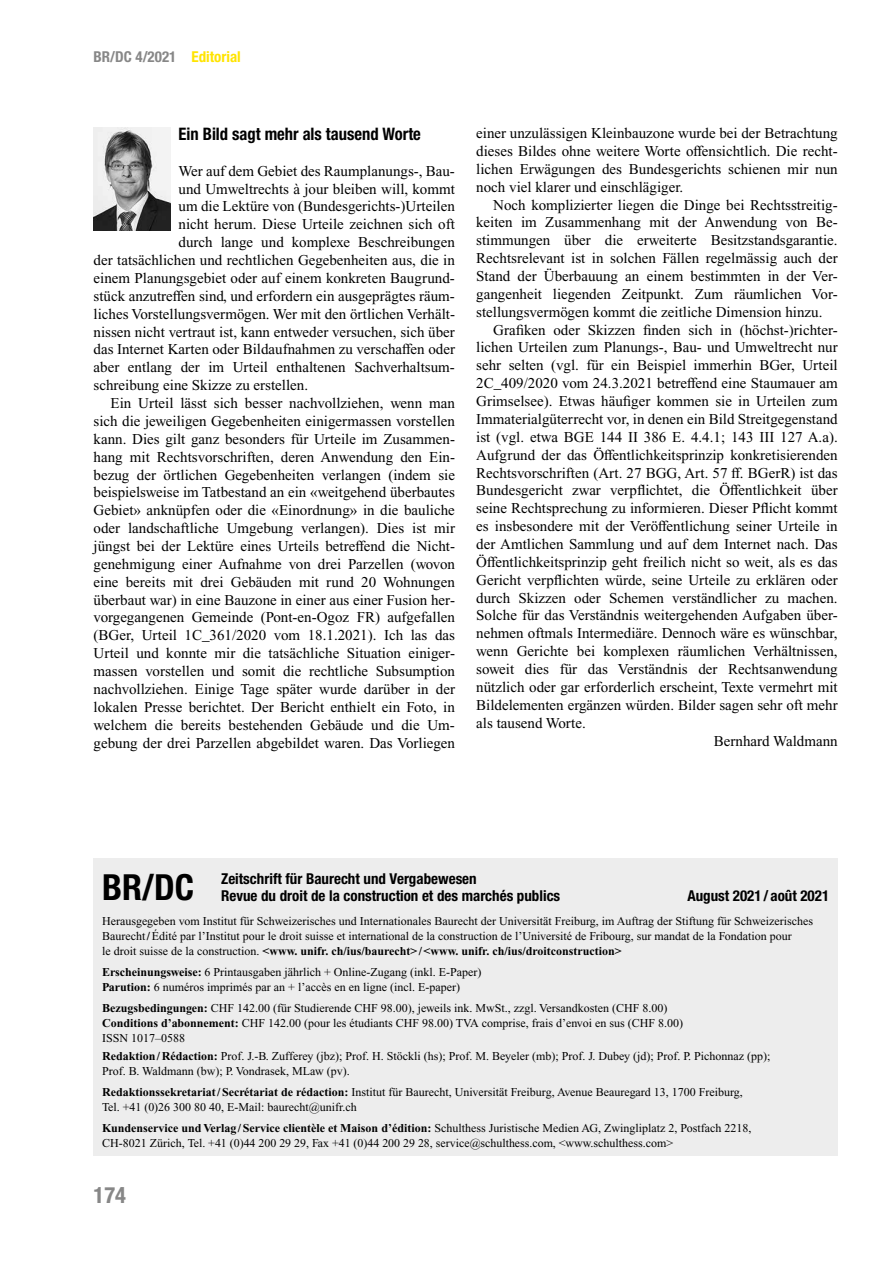
<style>
.page{position:relative;width:893px;height:1263px;background:#fff}
.page>*{position:absolute;margin:0;border:0;box-sizing:border-box;transform-origin:0 0}
.t1{font:700 condensed 36px "Helvetica Neue LT Std";color:#000}
.t2{font:700 condensed 22.5px "Helvetica Neue LT Std";color:#878787}
.t3{font:700 condensed 17.25px "Helvetica Neue LT Std";color:#000;scale:.96 1}
.t4{font:15px/17.9px "Times New Roman PS Std";color:#000;text-align:justify}
.t5{font:700 condensed 15px/16.5px "Helvetica Neue LT Std";color:#000}
.t6{font:700 condensed 15px "Helvetica Neue LT Std";color:#878787}
.t7{font:12px/15px "Times New Roman PS Std";color:#000}
.s1{color:#ffe400}
.s2{font-weight:700}
</style>
<div class="page">
<div style="left:94px;top:858px;width:744px;height:298px;background:#ededed"></div>
<img style="left:94px;top:128px;width:76px;height:103px">
<p class="t6" style="left:94px;top:47px;width:149px">BR/DC 4/2021 <span class="s1">Editorial</span></p>
<p class="t3" style="left:179px;top:123px;width:254px">Ein Bild sagt mehr als tausend Worte</p>
<p class="t4" style="left:179px;top:162px;width:278px">Wer auf dem Gebiet des Raumplanungs-, Bau-</p>
<p class="t4" style="left:179px;top:180px;width:278px">und Umweltrechts à jour bleiben will, kommt</p>
<p class="t4" style="left:179px;top:198px;width:278px">um die Lektüre von (Bundesgerichts-)Urteilen</p>
<p class="t4" style="left:179px;top:215px;width:278px">nicht herum. Diese Urteile zeichnen sich oft</p>
<p class="t4" style="left:179px;top:233px;width:278px">durch lange und komplexe Beschreibungen</p>
<p class="t4" style="left:94px;top:251px;width:363px">der tatsächlichen und rechtlichen Gegebenheiten aus, die in</p>
<p class="t4" style="left:94px;top:269px;width:363px">einem Planungsgebiet oder auf einem konkreten Baugrund-</p>
<p class="t4" style="left:94px;top:287px;width:363px">stück anzutreffen sind, und erfordern ein ausgeprägtes räum-</p>
<p class="t4" style="left:94px;top:305px;width:363px">liches Vorstellungsvermögen. Wer mit den örtlichen Verhält-</p>
<p class="t4" style="left:94px;top:323px;width:363px">nissen nicht vertraut ist, kann entweder versuchen, sich über</p>
<p class="t4" style="left:94px;top:341px;width:363px">das Internet Karten oder Bildaufnahmen zu verschaffen oder</p>
<p class="t4" style="left:94px;top:358px;width:363px">aber entlang der im Urteil enthaltenen Sachverhaltsum-</p>
<p class="t4" style="left:94px;top:376px;width:216px">schreibung eine Skizze zu erstellen.</p>
<p class="t4" style="left:111px;top:394px;width:346px">Ein Urteil lässt sich besser nachvollziehen, wenn man</p>
<p class="t4" style="left:94px;top:412px;width:363px">sich die jeweiligen Gegebenheiten einigermassen vorstellen</p>
<p class="t4" style="left:94px;top:430px;width:363px">kann. Dies gilt ganz besonders für Urteile im Zusammen-</p>
<p class="t4" style="left:94px;top:448px;width:362px">hang mit Rechtsvorschriften, deren Anwendung den Ein-</p>
<p class="t4" style="left:94px;top:466px;width:363px">bezug der örtlichen Gegebenheiten verlangen (indem sie</p>
<p class="t4" style="left:94px;top:483px;width:363px">beispielsweise im Tatbestand an ein «weitgehend überbautes</p>
<p class="t4" style="left:94px;top:501px;width:363px">Gebiet» anknüpfen oder die «Einordnung» in die bauliche</p>
<p class="t4" style="left:94px;top:519px;width:363px">oder landschaftliche Umgebung verlangen). Dies ist mir</p>
<p class="t4" style="left:94px;top:537px;width:362px">jüngst bei der Lektüre eines Urteils betreffend die Nicht-</p>
<p class="t4" style="left:94px;top:555px;width:363px">genehmigung einer Aufnahme von drei Parzellen (wovon</p>
<p class="t4" style="left:94px;top:573px;width:363px">eine bereits mit drei Gebäuden mit rund 20 Wohnungen</p>
<p class="t4" style="left:94px;top:591px;width:363px">überbaut war) in eine Bauzone in einer aus einer Fusion her-</p>
<p class="t4" style="left:94px;top:608px;width:363px">vorgegangenen Gemeinde (Pont-en-Ogoz FR) aufgefallen</p>
<p class="t4" style="left:94px;top:626px;width:363px">(BGer, Urteil 1C_361/2020 vom 18.1.2021). Ich las das</p>
<p class="t4" style="left:94px;top:644px;width:362px">Urteil und konnte mir die tatsächliche Situation einiger-</p>
<p class="t4" style="left:94px;top:662px;width:363px">massen vorstellen und somit die rechtliche Subsumption</p>
<p class="t4" style="left:94px;top:680px;width:363px">nachvollziehen. Einige Tage später wurde darüber in der</p>
<p class="t4" style="left:94px;top:698px;width:363px">lokalen Presse berichtet. Der Bericht enthielt ein Foto, in</p>
<p class="t4" style="left:94px;top:716px;width:362px">welchem die bereits bestehenden Gebäude und die Um-</p>
<p class="t4" style="left:94px;top:734px;width:363px">gebung der drei Parzellen abgebildet waren. Das Vorliegen</p>
<p class="t4" style="left:476px;top:124px;width:363px">einer unzulässigen Kleinbauzone wurde bei der Betrachtung dieses Bildes ohne weitere Worte offensichtlich. Die recht&shy;lichen Erwägungen des Bundesgerichts schienen mir nun noch viel klarer und einschlägiger.</p>
<p class="t4" style="left:476px;top:196px;width:363px;text-indent:17px">Noch komplizierter liegen die Dinge bei Rechtsstreitig&shy;keiten im Zusammenhang mit der Anwendung von Be&shy;stimmungen über die erweiterte Besitzstandsgarantie.<br>Rechtsrelevant ist in solchen Fällen regelmässig auch der Stand der Überbauung an einem bestimmten in der Ver&shy;gangenheit liegenden Zeitpunkt. Zum räumlichen Vor&shy;stellungsvermögen kommt die zeitliche Dimension hinzu.</p>
<p class="t4" style="left:493px;top:321px;width:345px">Grafiken oder Skizzen finden sich in (höchst-)richter-</p>
<p class="t4" style="left:476px;top:339px;width:363px">lichen Urteilen zum Planungs-, Bau- und Umweltrecht nur</p>
<p class="t4" style="left:476px;top:356px;width:363px">sehr selten (vgl. für ein Beispiel immerhin BGer, Urteil</p>
<p class="t4" style="left:476px;top:374px;width:361px">2C_409/2020 vom 24.3.2021 betreffend eine Staumauer am</p>
<p class="t4" style="left:476px;top:392px;width:361px">Grimselsee). Etwas häufiger kommen sie in Urteilen zum</p>
<p class="t4" style="left:476px;top:410px;width:363px">Immaterialgüterrecht vor, in denen ein Bild Streitgegenstand</p>
<p class="t4" style="left:476px;top:428px;width:363px">ist (vgl. etwa BGE 144 II 386 E. 4.4.1; 143 III 127 A.a).</p>
<p class="t4" style="left:476px;top:446px;width:363px">Aufgrund der das Öffentlichkeitsprinzip konkretisierenden</p>
<p class="t4" style="left:476px;top:464px;width:363px">Rechtsvorschriften (Art. 27 BGG, Art. 57 ff. BGerR) ist das</p>
<p class="t4" style="left:476px;top:481px;width:363px">Bundesgericht zwar verpflichtet, die Öffentlichkeit über</p>
<p class="t4" style="left:476px;top:499px;width:363px">seine Rechtsprechung zu informieren. Dieser Pflicht kommt</p>
<p class="t4" style="left:476px;top:517px;width:363px">es insbesondere mit der Veröffentlichung seiner Urteile in</p>
<p class="t4" style="left:476px;top:535px;width:363px">der Amtlichen Sammlung und auf dem Internet nach. Das</p>
<p class="t4" style="left:476px;top:553px;width:363px">Öffentlichkeitsprinzip geht freilich nicht so weit, als es das</p>
<p class="t4" style="left:476px;top:571px;width:363px">Gericht verpflichten würde, seine Urteile zu erklären oder</p>
<p class="t4" style="left:476px;top:589px;width:363px">durch Skizzen oder Schemen verständlicher zu machen.</p>
<p class="t4" style="left:476px;top:607px;width:363px">Solche für das Verständnis weitergehenden Aufgaben über-</p>
<p class="t4" style="left:476px;top:624px;width:363px">nehmen oftmals Intermediäre. Dennoch wäre es wünschbar,</p>
<p class="t4" style="left:476px;top:642px;width:363px">wenn Gerichte bei komplexen räumlichen Verhältnissen,</p>
<p class="t4" style="left:476px;top:660px;width:363px">soweit dies für das Verständnis der Rechtsanwendung</p>
<p class="t4" style="left:476px;top:678px;width:363px">nützlich oder gar erforderlich erscheint, Texte vermehrt mit</p>
<p class="t4" style="left:476px;top:696px;width:363px">Bildelementen ergänzen würden. Bilder sagen sehr oft mehr</p>
<p class="t4" style="left:476px;top:714px;width:111px">als tausend Worte.</p>
<p class="t4" style="left:714px;top:732px;width:126px">Bernhard Waldmann</p>
<h1 class="t1" style="left:102px;top:865px;width:93px">BR/DC</h1>
<p class="t5" style="left:221px;top:870px;width:341px">Zeitschrift für Baurecht und Vergabewesen<br>Revue du droit de la construction et des marchés publics</p>
<p class="t5" style="left:687px;top:887px;width:143px">August 2021 / août 2021</p>
<p class="t7" style="left:102px;top:913px;width:712px">Herausgegeben vom Institut für Schweizerisches und Internationales Baurecht der Universität Freiburg, im Auftrag der Stiftung für Schweizerisches<br>Baurecht<span class="s2">/</span>Édité par l’Institut pour le droit suisse et international de la construction de l’Université de Fribourg, sur mandat de la Fondation pour<br>le droit suisse de la construction. <span class="s2">&lt;www. unifr. ch/ius/baurecht&gt;/&lt;www. unifr. ch/ius/droitconstruction&gt;</span></p>
<p class="t7" style="left:102px;top:964px;width:381px"><span class="s2">Erscheinungsweise:</span> 6 Printausgaben jährlich + Online-Zugang (inkl. E-Paper)<br><span class="s2">Parution:</span> 6 numéros imprimés par an + l’accès en en ligne (incl. E-paper)</p>
<p class="t7" style="left:102px;top:1001px;width:582px"><span class="s2">Bezugsbedingungen:</span> CHF 142.00 (für Studierende CHF 98.00), jeweils ink. MwSt., zzgl. Versandkosten (CHF 8.00)<br><span class="s2">Conditions d’abonnement:</span> CHF 142.00 (pour les étudiants CHF 98.00) TVA comprise, frais d’envoi en sus (CHF 8.00)<br>ISSN 1017–0588</p>
<p class="t7" style="left:102px;top:1048px;width:670px"><span class="s2">Redaktion/Rédaction:</span> Prof. J.-B. Zufferey (jbz); Prof. H. Stöckli (hs); Prof. M. Beyeler (mb); Prof. J. Dubey (jd); Prof. P. Pichonnaz (pp);<br>Prof. B. Waldmann (bw); P. Vondrasek, MLaw (pv).</p>
<p class="t7" style="left:102px;top:1084px;width:642px"><span class="s2">Redaktionssekretariat/Secrétariat de rédaction:</span> Institut für Baurecht, Universität Freiburg, Avenue Beauregard 13, 1700 Freiburg,<br>Tel. +41 (0)26 300 80 40, E-Mail: baurecht@unifr.ch</p>
<p class="t7" style="left:102px;top:1121px;width:651px"><span class="s2">Kundenservice und Verlag /Service clientèle et Maison d’édition:</span> Schulthess Juristische Medien AG, Zwingliplatz 2, Postfach 2218,<br>CH-8021 Zürich, Tel. +41 (0)44 200 29 29, Fax +41 (0)44 200 29 28, service@schulthess.com, &lt;www.schulthess.com&gt;</p>
<h2 class="t2" style="left:94px;top:1181px;width:34px">174</h2>
</div>
